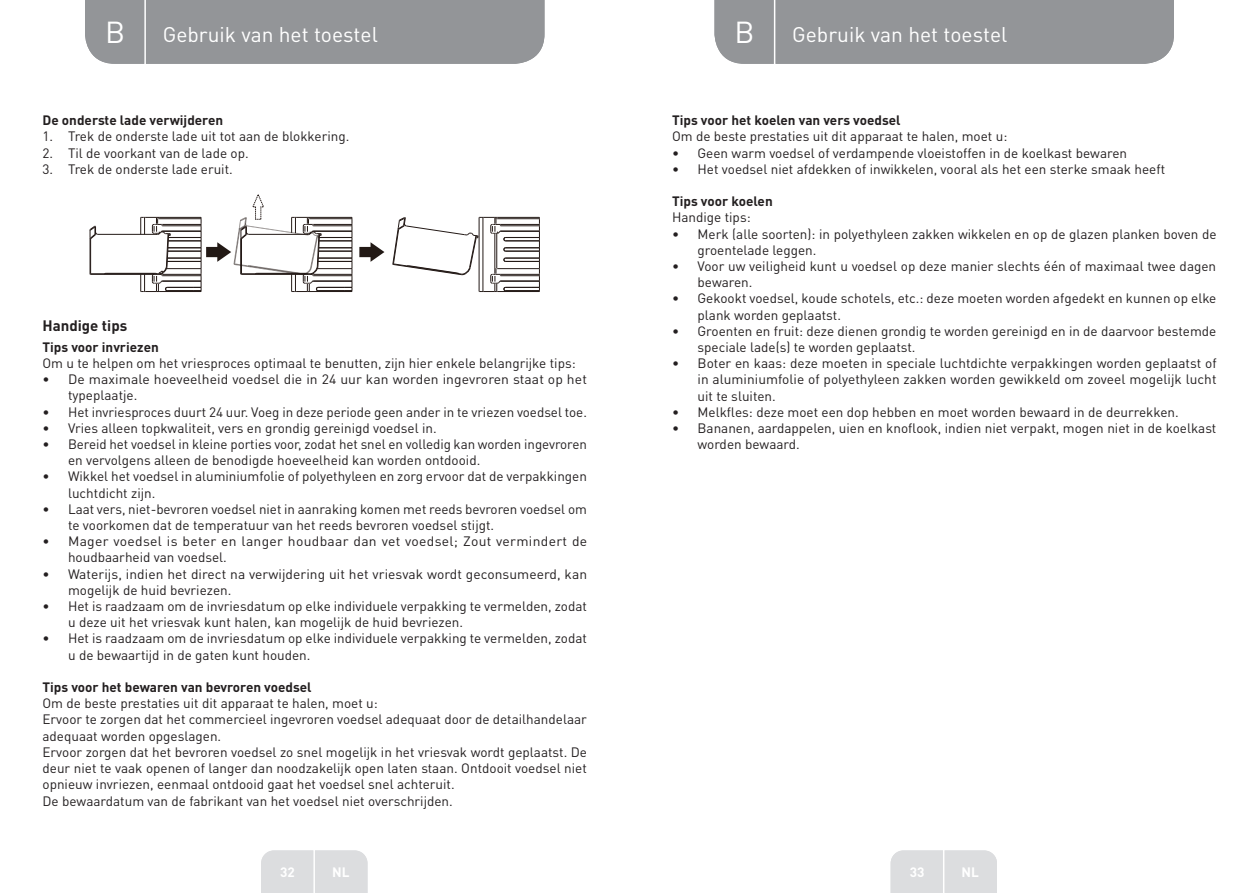
<style>
.page{position:relative;width:1259px;height:893px;background:#fff}
.page>*{position:absolute;margin:0;border:0;box-sizing:border-box;transform-origin:0 0}
.t1{font:30px "DIN Pro";color:#fff}
.t2{font:21px "DIN Pro";color:#fff}
.Headline-02{font:700 15px "DIN Pro";color:#231f20}
.Body{font:13.5px/16.2px "DIN Pro";color:#231f20}
.Body_bold{font:700 13.5px "DIN Pro";color:#231f20}
.Body-2{font:13.5px/16.2px "DIN Pro";letter-spacing:.02em;color:#231f20}
.t3{font:700 13.5px "DIN Pro";color:#fff}
</style>
<div class="page">
<div style="left:85px;top:0;width:459px;height:64px;background:#939598"></div>
<div style="left:714px;top:0;width:460px;height:64px;background:#939598"></div>
<div style="left:261px;top:850px;width:106px;height:43px;background:#dcdddf"></div>
<div style="left:890px;top:850px;width:107px;height:43px;background:#dcdddf"></div>
<hr style="left:313px;top:833px;width:2px;height:60px;background:#fff">
<hr style="left:943px;top:833px;width:1px;height:60px;background:#fff">
<hr style="left:144px;top:0;width:2px;height:66px;background:#fff">
<hr style="left:774px;top:0;width:1px;height:66px;background:#fff">
<hr style="left:91px;top:273px;width:68px;height:1px;background:#231916">
<hr style="left:90px;top:239px;width:1px;height:35px;background:#231916">
<hr style="left:90px;top:274px;width:69px;height:1px;background:#231916">
<hr style="left:98px;top:234px;width:60px;height:1px;background:#231916">
<svg style="left:90px;top:226px;width:8px;height:13px"></svg>
<svg style="left:392px;top:217px;width:148px;height:75px"></svg>
<svg style="left:359px;top:242px;width:25px;height:20px"></svg>
<svg style="left:140px;top:194px;width:213px;height:98px"></svg>
<h1 class="t1" style="left:106px;top:11px;width:20px">A</h1>
<h2 class="t2" style="left:163px;top:20px;width:230px">Ove zicht van he toestel</h2>
<h1 class="t1" style="left:735px;top:11px;width:20px">A</h1>
<h2 class="t2" style="left:792px;top:20px;width:230px">Ove zicht van he toestel</h2>
<h1 class="t1" style="left:105px;top:11px;width:22px">B</h1>
<h2 class="t2" style="left:163px;top:20px;width:217px">Gebruik van het toestel</h2>
<h1 class="t1" style="left:734px;top:11px;width:22px">B</h1>
<h2 class="t2" style="left:792px;top:20px;width:217px">Gebruik van het toestel</h2>
<p class="Body_bold" style="left:43px;top:111px;width:182px">De onderste lade verwijderen</p>
<p class="Body" style="left:43px;top:128px;width:308px">1. Trek de onderste lade uit tot aan de blokkering.</p>
<p class="Body" style="left:43px;top:144px;width:208px">2. Til de voorkant van de lade op.</p>
<p class="Body" style="left:43px;top:160px;width:192px">3. Trek de onderste lade eruit.</p>
<p class="Headline-02" style="left:43px;top:316px;width:86px">Handige tips</p>
<p class="Body_bold" style="left:43px;top:338px;width:118px">Tips voor invriezen</p>
<p class="Body" style="left:43px;top:355px;width:535px">Om u te helpen om het vriesproces optimaal te benutten, zijn hier enkele belangrijke tips:</p>
<p class="Body" style="left:68px;top:371px;width:520px;text-indent:-26px">• De maximale hoeveelheid voedsel die in 24 uur kan worden ingevroren staat op het typeplaatje.</p>
<p class="Body" style="left:43px;top:403px;width:546px">• Het invriesproces duurt 24 uur. Voeg in deze periode geen ander in te vriezen voedsel toe.</p>
<p class="Body" style="left:43px;top:419px;width:396px">• Vries alleen topkwaliteit, vers en grondig gereinigd voedsel in.</p>
<p class="Body" style="left:68px;top:436px;width:520px;text-indent:-26px">• Bereid het voedsel in kleine porties voor, zodat het snel en volledig kan worden ingevroren en vervolgens alleen de benodigde hoeveelheid kan worden ontdooid.</p>
<p class="Body" style="left:68px;top:468px;width:520px;text-indent:-26px">• Wikkel het voedsel in aluminiumfolie of polyethyleen en zorg ervoor dat de verpakkingen luchtdicht zijn.</p>
<p class="Body" style="left:68px;top:500px;width:520px;text-indent:-26px">• Laat vers, niet-bevroren voedsel niet in aanraking komen met reeds bevroren voedsel om te voorkomen dat de temperatuur van het reeds bevroren voedsel stijgt.</p>
<p class="Body-2" style="left:68px;top:533px;width:521px;text-indent:-26px">• Mager voedsel is beter en langer houdbaar dan vet voedsel; Zout vermindert de houdbaarheid van voedsel.</p>
<p class="Body" style="left:68px;top:565px;width:520px;text-indent:-26px">• Waterijs, indien het direct na verwijdering uit het vriesvak wordt geconsumeerd, kan mogelijk de huid bevriezen.</p>
<p class="Body" style="left:68px;top:598px;width:520px;text-indent:-26px">• Het is raadzaam om de invriesdatum op elke individuele verpakking te vermelden, zodat u deze uit het vriesvak kunt halen, kan mogelijk de huid bevriezen.</p>
<p class="Body" style="left:68px;top:630px;width:520px;text-indent:-26px">• Het is raadzaam om de invriesdatum op elke individuele verpakking te vermelden, zodat u de bewaartijd in de gaten kunt houden.</p>
<p class="Body_bold" style="left:43px;top:678px;width:271px">Tips voor het bewaren van bevroren voedsel</p>
<p class="Body" style="left:43px;top:695px;width:337px">Om de beste prestaties uit dit apparaat te halen, moet u:</p>
<p class="Body" style="left:43px;top:711px;width:546px">Ervoor te zorgen dat het commercieel ingevroren voedsel adequaat door de detailhandelaar adequaat worden opgeslagen.</p>
<p class="Body" style="left:43px;top:743px;width:546px;text-align:justify">Ervoor zorgen dat het bevroren voedsel zo snel mogelijk in het vriesvak wordt geplaatst. De deur niet te vaak openen of langer dan noodzakelijk open laten staan. Ontdooit voedsel niet opnieuw invriezen, eenmaal ontdooid gaat het voedsel snel achteruit.</p>
<p class="Body" style="left:43px;top:792px;width:412px">De bewaardatum van de fabrikant van het voedsel niet overschrijden.</p>
<p class="Body_bold" style="left:672px;top:111px;width:230px">Tips voor het koelen van vers voedsel</p>
<p class="Body" style="left:672px;top:128px;width:337px">Om de beste prestaties uit dit apparaat te halen, moet u:</p>
<p class="Body" style="left:672px;top:144px;width:456px">• Geen warm voedsel of verdampende vloeistoffen in de koelkast bewaren</p>
<p class="Body" style="left:672px;top:160px;width:494px">• Het voedsel niet afdekken of inwikkelen, vooral als het een sterke smaak heeft</p>
<p class="Body_bold" style="left:672px;top:192px;width:102px">Tips voor koelen</p>
<p class="Body" style="left:672px;top:209px;width:80px">Handige tips:</p>
<p class="Body" style="left:697px;top:225px;width:520px;text-indent:-26px">• Merk (alle soorten): in polyethyleen zakken wikkelen en op de glazen planken boven de groentelade leggen.</p>
<p class="Body" style="left:697px;top:257px;width:520px;text-indent:-26px">• Voor uw veiligheid kunt u voedsel op deze manier slechts één of maximaal twee dagen bewaren.</p>
<p class="Body" style="left:697px;top:290px;width:520px;text-indent:-26px">• Gekookt voedsel, koude schotels, etc.: deze moeten worden afgedekt en kunnen op elke plank worden geplaatst.</p>
<p class="Body" style="left:697px;top:322px;width:520px;text-indent:-26px">• Groenten en fruit: deze dienen grondig te worden gereinigd en in de daarvoor bestemde speciale lade(s) te worden geplaatst.</p>
<p class="Body" style="left:697px;top:355px;width:520px;text-align:justify;text-indent:-26px">• Boter en kaas: deze moeten in speciale luchtdichte verpakkingen worden geplaatst of in aluminiumfolie of polyethyleen zakken worden gewikkeld om zoveel mogelijk lucht uit te sluiten.</p>
<p class="Body" style="left:672px;top:403px;width:508px">• Melkfles: deze moet een dop hebben en moet worden bewaard in de deurrekken.</p>
<p class="Body" style="left:697px;top:419px;width:520px;text-indent:-26px">• Bananen, aardappelen, uien en knoflook, indien niet verpakt, mogen niet in de koelkast worden bewaard.</p>
<p class="t3" style="left:280px;top:863px;width:16px">32</p>
<p class="t3" style="left:909px;top:863px;width:16px">33</p>
<p class="t3" style="left:332px;top:863px;width:19px">NL</p>
<p class="t3" style="left:961px;top:863px;width:19px">NL</p>
</div>
